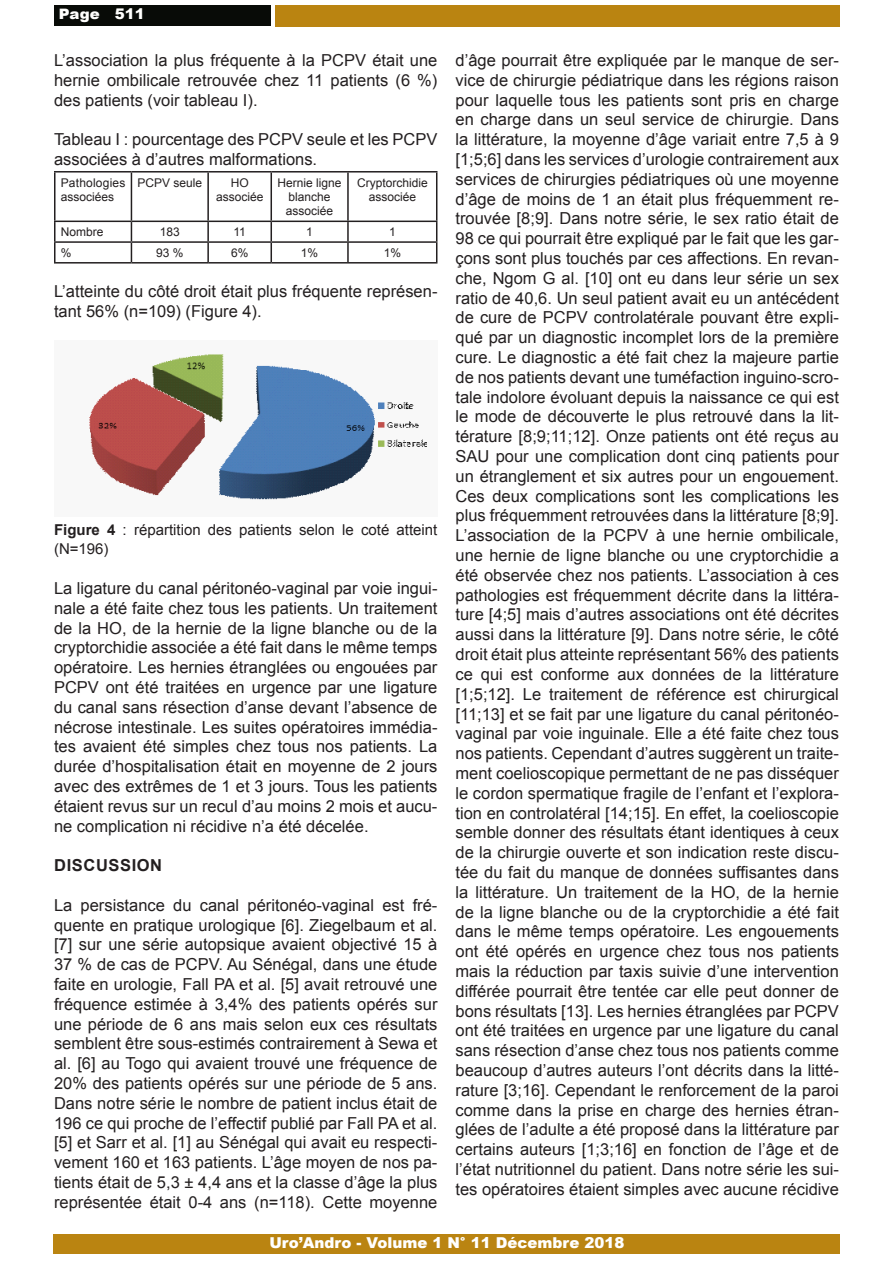
<style>
.page{position:relative;width:893px;height:1263px;background:#fff}
.page>*{position:absolute;margin:0;border:0;box-sizing:border-box;transform-origin:0 0}
.t1{font:16.5px/19.8px "Arial";color:#231f20;text-align:justify}
.t2{font:700 16.5px "Arial";color:#231f20}
.t3{font:15px/19.8px "Arial";color:#231f20}
.t4{font:900 15px "Arial";color:#fff}
.t5{font:900 14.4px "Arial";color:#fffffd;scale:1.04 1}
.t6{font:12px/14.4px "Arial";color:#231f20;text-align:center}
.s1{font-size:14.7px}
.s2{font-weight:700}
</style>
<div class="page">
<div style="left:275px;top:5px;width:565px;height:21px;background:#ba8411"></div>
<div style="left:54px;top:1234px;width:786px;height:20px;background:#ba8411"></div>
<div style="left:54px;top:5px;width:216px;height:20px;background:#080b07"></div>
<hr style="left:54px;top:171px;width:77px;height:2px;background:#231f20">
<hr style="left:54px;top:173px;width:2px;height:48px;background:#231f20">
<hr style="left:131px;top:171px;width:77px;height:2px;background:#231f20">
<hr style="left:131px;top:173px;width:1px;height:48px;background:#231f20">
<hr style="left:208px;top:171px;width:63px;height:2px;background:#231f20">
<hr style="left:207px;top:173px;width:2px;height:48px;background:#231f20">
<hr style="left:271px;top:171px;width:77px;height:2px;background:#231f20">
<hr style="left:271px;top:173px;width:1px;height:48px;background:#231f20">
<hr style="left:348px;top:171px;width:89px;height:2px;background:#231f20">
<hr style="left:347px;top:173px;width:2px;height:48px;background:#231f20">
<hr style="left:436px;top:173px;width:1px;height:48px;background:#231f20">
<hr style="left:54px;top:221px;width:77px;height:1px;background:#231f20">
<hr style="left:131px;top:221px;width:77px;height:1px;background:#231f20">
<hr style="left:208px;top:221px;width:63px;height:1px;background:#231f20">
<hr style="left:271px;top:221px;width:77px;height:1px;background:#231f20">
<hr style="left:348px;top:221px;width:89px;height:1px;background:#231f20">
<hr style="left:54px;top:241px;width:77px;height:2px;background:#231f20">
<svg style="left:54px;top:222px;width:2px;height:40px"></svg>
<hr style="left:131px;top:241px;width:77px;height:2px;background:#231f20">
<svg style="left:131px;top:222px;width:1px;height:40px"></svg>
<hr style="left:208px;top:241px;width:63px;height:2px;background:#231f20">
<svg style="left:207px;top:222px;width:2px;height:40px"></svg>
<hr style="left:271px;top:241px;width:77px;height:2px;background:#231f20">
<svg style="left:271px;top:222px;width:1px;height:40px"></svg>
<hr style="left:348px;top:241px;width:89px;height:2px;background:#231f20">
<svg style="left:347px;top:222px;width:2px;height:40px"></svg>
<svg style="left:436px;top:222px;width:1px;height:40px"></svg>
<hr style="left:54px;top:262px;width:77px;height:2px;background:#231f20">
<hr style="left:131px;top:262px;width:77px;height:2px;background:#231f20">
<hr style="left:208px;top:262px;width:63px;height:2px;background:#231f20">
<hr style="left:271px;top:262px;width:77px;height:2px;background:#231f20">
<hr style="left:348px;top:262px;width:89px;height:2px;background:#231f20">
<img style="left:89px;top:354px;width:338px;height:146px">
<p class="t5" style="left:59px;top:3px;width:84px">Page <span class="s1">511</span></p>
<p class="t1" style="left:54px;top:50px;width:385px">L’association la plus fréquente à la PCPV était une hernie ombilicale retrouvée chez 11 patients (6 %) des patients (voir tableau I).</p>
<p class="t1" style="left:54px;top:129px;width:385px">Tableau I : pourcentage des PCPV seule et les PCPV associées à d’autres malformations.</p>
<p class="t6" style="left:61px;top:175px;width:66px;text-align:left">Pathologies associées</p>
<p class="t6" style="left:137px;top:175px;width:66px">PCPV seule</p>
<p class="t6" style="left:216px;top:175px;width:49px">HO associée</p>
<p class="t6" style="left:278px;top:175px;width:66px">Hernie ligne blanche associée</p>
<p class="t6" style="left:357px;top:175px;width:72px">Cryptorchidie associée</p>
<p class="t6" style="left:61px;top:225px;width:44px">Nombre</p>
<p class="t6" style="left:160px;top:225px;width:22px">183</p>
<p class="t6" style="left:233px;top:225px;width:14px">11</p>
<p class="t6" style="left:306px;top:225px;width:8px">1</p>
<p class="t6" style="left:389px;top:225px;width:8px">1</p>
<p class="t6" style="left:61px;top:245px;width:12px">%</p>
<p class="t6" style="left:156px;top:245px;width:29px">93 %</p>
<p class="t6" style="left:231px;top:245px;width:19px">6%</p>
<p class="t6" style="left:301px;top:245px;width:19px">1%</p>
<p class="t6" style="left:384px;top:245px;width:19px">1%</p>
<p class="t1" style="left:54px;top:281px;width:385px">L’atteinte du côté droit était plus fréquente représen&shy;tant 56% (n=109) (Figure 4).</p>
<p class="t3" style="left:54px;top:519px;width:385px"><span class="s2">FIGURE 4</span> : répartition des patients selon le coté atteint (N=196)</p>
<p class="t1" style="left:54px;top:578px;width:385px">La ligature du canal péritonéo-vaginal par voie ingui&shy;nale a été faite chez tous les patients. Un traitement de la HO, de la hernie de la ligne blanche ou de la cryptorchidie associée a été fait dans le même temps opératoire. Les hernies étranglées ou engouées par PCPV ont été traitées en urgence par une ligature du canal sans résection d’anse devant l’absence de nécrose intestinale. Les suites opératoires immédia&shy;tes avaient été simples chez tous nos patients. La durée d’hospitalisation était en moyenne de 2 jours avec des extrêmes de 1 et 3 jours. Tous les patients étaient revus sur un recul d’au moins 2 mois et aucu&shy;ne complication ni récidive n’a été décelée.</p>
<p class="t2" style="left:54px;top:854px;width:24px">DISCUSSION</p>
<p class="t1" style="left:54px;top:895px;width:385px">La persistance du canal péritonéo-vaginal est fré&shy;quente en pratique urologique [6]. Ziegelbaum et al. [7] sur une série autopsique avaient objectivé 15 à 37 % de cas de PCPV. Au Sénégal, dans une étude faite en urologie, Fall PA et al. [5] avait retrouvé une fréquence estimée à 3,4% des patients opérés sur une période de 6 ans mais selon eux ces résultats semblent être sous-estimés contrairement à Sewa et al. [6] au Togo qui avaient trouvé une fréquence de 20% des patients opérés sur une période de 5 ans.<br>Dans notre série le nombre de patient inclus était de 196 ce qui proche de l’effectif publié par Fall PA et al. [5] et Sarr et al. [1] au Sénégal qui avait eu respecti&shy;vement 160 et 163 patients. L’âge moyen de nos pa&shy;tients était de 5,3 ± 4,4 ans et la classe d’âge la plus représentée était 0-4 ans (n=118). Cette moyenne</p>
<p class="t1" style="left:455px;top:50px;width:385px">d’âge pourrait être expliquée par le manque de ser&shy;vice de chirurgie pédiatrique dans les régions raison pour laquelle tous les patients sont pris en charge en charge dans un seul service de chirurgie. Dans la littérature, la moyenne d’âge variait entre 7,5 à 9 [1;5;6] dans les services d’urologie contrairement aux services de chirurgies pédiatriques où une moyenne d’âge de moins de 1 an était plus fréquemment re&shy;trouvée [8;9]. Dans notre série, le sex ratio était de 98 ce qui pourrait être expliqué par le fait que les gar&shy;çons sont plus touchés par ces affections. En revan&shy;che, Ngom G al. [10] ont eu dans leur série un sex ratio de 40,6. Un seul patient avait eu un antécédent de cure de PCPV controlatérale pouvant être expli&shy;qué par un diagnostic incomplet lors de la première cure. Le diagnostic a été fait chez la majeure partie de nos patients devant une tuméfaction inguino-scro&shy;tale indolore évoluant depuis la naissance ce qui est le mode de découverte le plus retrouvé dans la lit&shy;térature [8;9;11;12]. Onze patients ont été reçus au SAU pour une complication dont cinq patients pour un étranglement et six autres pour un engouement.<br>Ces deux complications sont les complications les plus fréquemment retrouvées dans la littérature [8;9].<br>L’association de la PCPV à une hernie ombilicale, une hernie de ligne blanche ou une cryptorchidie a été observée chez nos patients. L’association à ces pathologies est fréquemment décrite dans la littéra&shy;ture [4;5] mais d’autres associations ont été décrites aussi dans la littérature [9]. Dans notre série, le côté droit était plus atteinte représentant 56% des patients ce qui est conforme aux données de la littérature [1;5;12]. Le traitement de référence est chirurgical [11;13] et se fait par une ligature du canal péritonéo&shy;vaginal par voie inguinale. Elle a été faite chez tous nos patients. Cependant d’autres suggèrent un traite&shy;ment coelioscopique permettant de ne pas disséquer le cordon spermatique fragile de l’enfant et l’explora&shy;tion en controlatéral [14;15]. En effet, la coelioscopie semble donner des résultats étant identiques à ceux de la chirurgie ouverte et son indication reste discu&shy;tée du fait du manque de données suffisantes dans la littérature. Un traitement de la HO, de la hernie de la ligne blanche ou de la cryptorchidie a été fait dans le même temps opératoire. Les engouements ont été opérés en urgence chez tous nos patients mais la réduction par taxis suivie d’une intervention différée pourrait être tentée car elle peut donner de bons résultats [13]. Les hernies étranglées par PCPV ont été traitées en urgence par une ligature du canal sans résection d’anse chez tous nos patients comme beaucoup d’autres auteurs l’ont décrits dans la litté&shy;rature [3;16]. Cependant le renforcement de la paroi comme dans la prise en charge des hernies étran&shy;glées de l’adulte a été proposé dans la littérature par certains auteurs [1;3;16] en fonction de l’âge et de l’état nutritionnel du patient. Dans notre série les sui&shy;tes opératoires étaient simples avec aucune récidive</p>
<p class="t4" style="left:269px;top:1232px;width:357px">Uro’Andro - Volume 1 N° 11 Décembre 2018</p>
</div>
